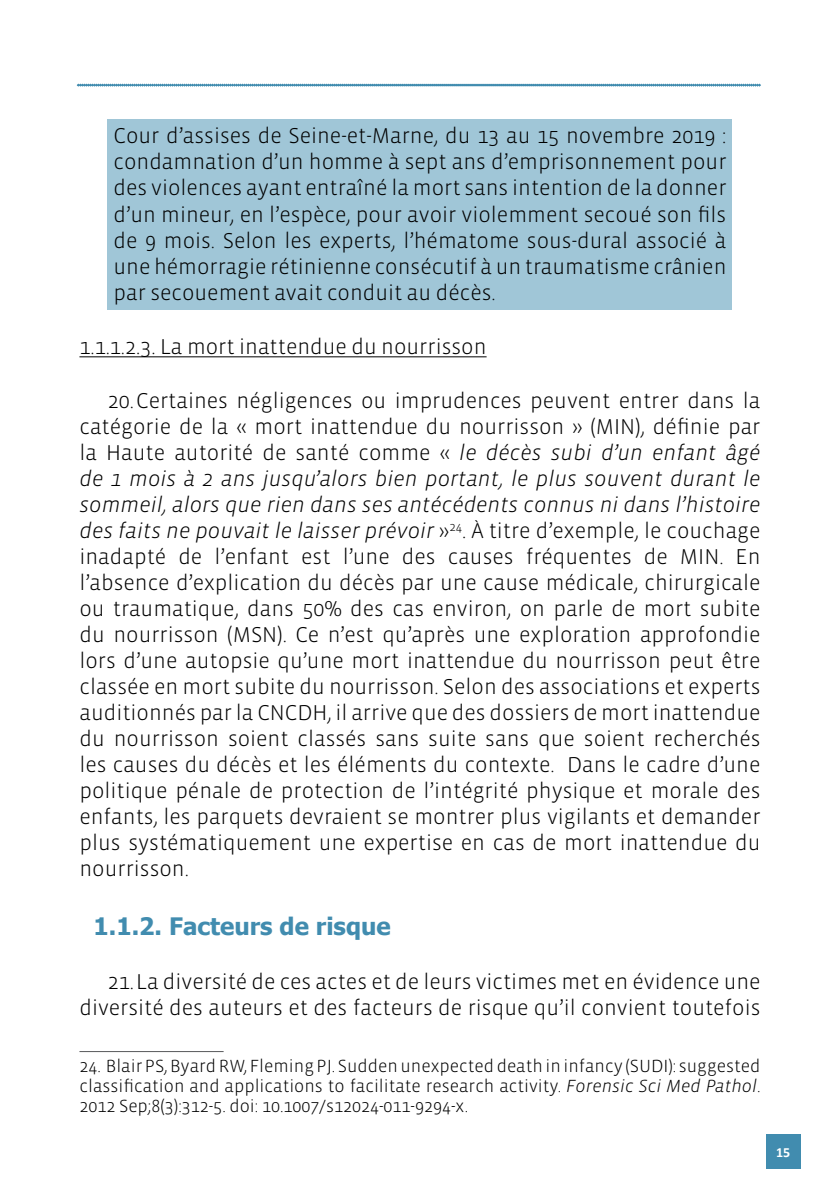
<style>
.page{position:relative;width:840px;height:1191px;background:#fff}
.page>*{position:absolute;margin:0;border:0;box-sizing:border-box;transform-origin:0 0}
.t1{font:700 24px "Tahoma";color:#418caf}
.t2{font:300 22px/26px "Vista Sans OT";color:#000;text-align:justify}
.t3{font:300 18px/20px "Vista Sans OT";color:#000;text-align:justify}
.t4{font:700 14px "Calibri";color:#fff}
.s1{font-style:italic}
</style>
<div class="page">
<div style="left:765px;top:1134px;width:34px;height:34px;background:#418caf"></div>
<svg style="left:77px;top:84px;width:683px;height:2px"></svg>
<div style="left:108px;top:119px;width:623px;height:191px;background:#a0c6d7"></div>
<hr style="left:79px;top:356px;width:407px;height:1px;background:#000">
<hr style="left:79px;top:1051px;width:144px;height:1px;background:#58595b">
<p class="t2" style="left:113px;top:124px;width:614px">Cour d’assises de Seine-et-Marne, du 13 au 15 novembre 2019 : condamnation d’un homme à sept ans d’emprisonnement pour des violences ayant entraîné la mort sans intention de la donner d’un mineur, en l’espèce, pour avoir violemment secoué son fils de 9 mois. Selon les experts, l’hématome sous-dural associé à une hémorragie rétinienne consécutif à un traumatisme crânien par secouement avait conduit au décès.</p>
<p class="t2" style="left:79px;top:334px;width:408px">1.1.1.2.3. La mort inattendue du nourrisson</p>
<p class="t2" style="left:79px;top:389px;width:682px;text-indent:28px">20. Certaines négligences ou imprudences peuvent entrer dans la catégorie de la « mort inattendue du nourrisson » (MIN), définie par la Haute autorité de santé comme « <span class="s1">le décès subi d’un enfant âgé de 1 mois à 2 ans jusqu’alors bien portant, le plus souvent durant le sommeil, alors que rien dans ses antécédents connus ni dans l’histoire des faits ne pouvait le laisser prévoir</span> »<sup>24</sup>. À titre d’exemple, le couchage inadapté de l’enfant est l’une des causes fréquentes de MIN. En l’absence d’explication du décès par une cause médicale, chirurgicale ou traumatique, dans 50% des cas environ, on parle de mort subite du nourrisson (MSN). Ce n’est qu’après une exploration approfondie lors d’une autopsie qu’une mort inattendue du nourrisson peut être classée en mort subite du nourrisson. Selon des associations et experts auditionnés par la CNCDH, il arrive que des dossiers de mort inattendue du nourrisson soient classés sans suite sans que soient recherchés les causes du décès et les éléments du contexte. Dans le cadre d’une politique pénale de protection de l’intégrité physique et morale des enfants, les parquets devraient se montrer plus vigilants et demander plus systématiquement une expertise en cas de mort inattendue du nourrisson.</p>
<p class="t1" style="left:93px;top:916px;width:298px">1.1.2. Facteurs de risque</p>
<p class="t2" style="left:79px;top:969px;width:682px;text-align:right">21. La diversité de ces actes et de leurs victimes met en évidence une diversité des auteurs et des facteurs de risque qu’il convient toutefois</p>
<p class="t3" style="left:79px;top:1056px;width:682px">24. Blair PS, Byard RW, Fleming PJ. Sudden unexpected death in infancy (SUDI): suggested classification and applications to facilitate research activity. <span class="s1">Forensic Sci Med Pathol</span>.<br>2012 Sep;8(3):312-5. doi: 10.1007/s12024-011-9294-x.</p>
<p class="t4" style="left:775px;top:1147px;width:16px">15</p>
</div>
